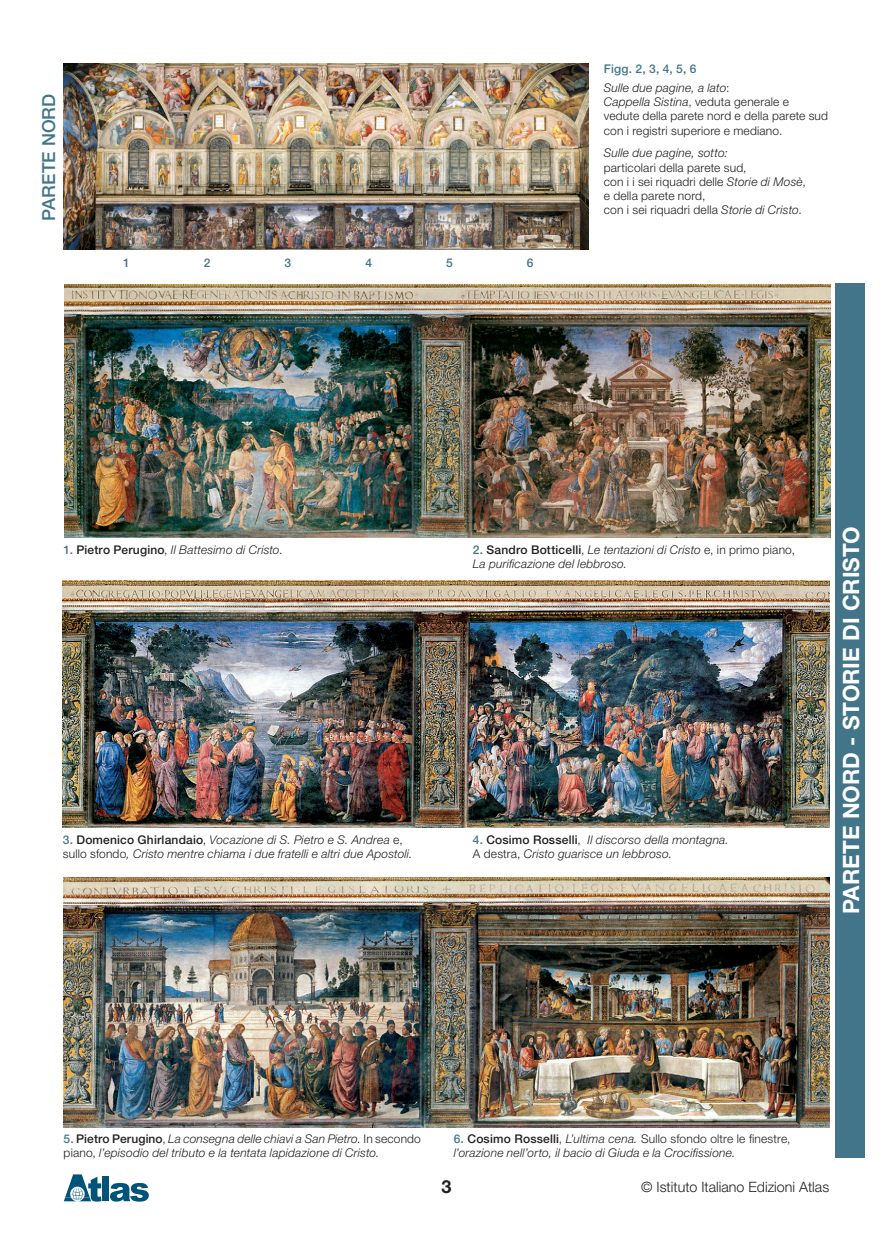
<style>
.page{position:relative;width:893px;height:1234px;background:#fff}
.page>*{position:absolute;margin:0;border:0;box-sizing:border-box;transform-origin:0 0}
.t1{font:700 22.5px "Helvetica Neue";color:#fff}
.t2{font:500 18px "Helvetica Neue";color:#43758a}
.t3{font:700 18px "Helvetica Neue";color:#231f20}
.t4{font:300 14.25px "Helvetica Neue";color:#231f20}
.t5{font:italic 300 12px/14.2px "Helvetica Neue";letter-spacing:.015em;color:#231f20}
.t6{font:300 12px/14.2px "Helvetica Neue";letter-spacing:.015em;color:#231f20}
.t7{font:500 12px "Helvetica Neue";color:#43758a}
.s1{font-weight:500;font-style:normal;color:#43758a}
.s2{font-style:normal}
.s3{font-style:italic}
.s4{font-weight:500;font-style:normal}
</style>
<div class="page">
<div style="left:102px;top:1176px;width:7px;height:24px;background:#01537a"></div>
<svg style="left:110px;top:1183px;width:39px;height:18px"></svg>
<svg style="left:64px;top:1174px;width:37px;height:27px"></svg>
<img style="left:64px;top:64px;width:524px;height:185px">
<img style="left:64px;top:284px;width:766px;height:253px">
<img style="left:63px;top:580px;width:766px;height:247px">
<img style="left:64px;top:877px;width:766px;height:250px">
<div style="left:836px;top:283px;width:29px;height:874px;background:#43758a"></div>
<h2 class="t2" style="left:38px;top:221px;width:128px;rotate:-90deg">PARETE NORD</h2>
<p class="t7" style="left:123px;top:255px;width:8px">1</p>
<p class="t7" style="left:204px;top:255px;width:8px">2</p>
<p class="t7" style="left:285px;top:255px;width:8px">3</p>
<p class="t7" style="left:365px;top:255px;width:8px">4</p>
<p class="t7" style="left:446px;top:255px;width:8px">5</p>
<p class="t7" style="left:527px;top:255px;width:8px">6</p>
<p class="t5" style="left:604px;top:60px;width:127px;line-height:18.5px"><span class="s1">Figg. 2, 3, 4, 5, 6<br></span>Sulle due pagine, a lato<span class="s2">:</span></p>
<p class="t6" style="left:604px;top:94px;width:226px"><span class="s3">Cappella Sistina</span>, veduta generale e<br>vedute della parete nord e della parete sud con i registri superiore e mediano.</p>
<p class="t5" style="left:604px;top:146px;width:125px">Sulle due pagine, sotto:</p>
<p class="t6" style="left:604px;top:160px;width:204px">particolari della parete sud,<br>con i i sei riquadri delle <span class="s3">Storie di Mosè</span>, e della parete nord,<br>con i sei riquadri della <span class="s3">Storie di Cristo</span>.</p>
<p class="t5" style="left:64px;top:542px;width:220px"><span class="s1">1.</span> <span class="s4">Pietro Perugino</span><span class="s2">,</span> Il Battesimo di Cristo<span class="s2">.</span></p>
<p class="t5" style="left:473px;top:542px;width:324px"><span class="s1">2.</span> <span class="s4">Sandro Botticelli</span><span class="s2">,</span> Le tentazioni di Cristo <span class="s2">e, in primo piano,<br></span>La purificazione del lebbroso.</p>
<p class="t5" style="left:63px;top:832px;width:351px"><span class="s1">3.</span> <span class="s4">Domenico Ghirlandaio</span><span class="s2">,</span> Vocazione di S. Pietro e S. Andrea <span class="s2">e, sullo sfondo</span>, Cristo mentre chiama i due fratelli e altri due Apostoli.</p>
<p class="t5" style="left:473px;top:832px;width:258px"><span class="s1">4.</span> <span class="s4">Cosimo Rosselli</span><span class="s2">,</span> Il discorso della montagna.<br><span class="s2">A destra,</span> Cristo guarisce un lebbroso.</p>
<h1 class="t1" style="left:837px;top:914px;width:389px;rotate:-90deg">PARETE NORD - STORIE DI CRISTO</h1>
<p class="t5" style="left:64px;top:1131px;width:359px"><span class="s1">5.</span> <span class="s4">Pietro Perugino</span><span class="s2">,</span> La consegna delle chiavi a San Pietro. <span class="s2">In secondo piano,</span> l’episodio del tributo e la tentata lapidazione di Cristo.</p>
<p class="t5" style="left:454px;top:1131px;width:338px"><span class="s1">6.</span> <span class="s4">Cosimo Rosselli</span><span class="s2">,</span> L’ultima cena. <span class="s2">Sullo sfondo oltre le finestre, </span>l’orazione nell’orto, il bacio di Giuda e la Crocifissione.</p>
<h2 class="t3" style="left:441px;top:1174px;width:12px">3</h2>
<p class="t4" style="left:641px;top:1178px;width:189px">© Istituto Italiano Edizioni Atlas</p>
</div>
